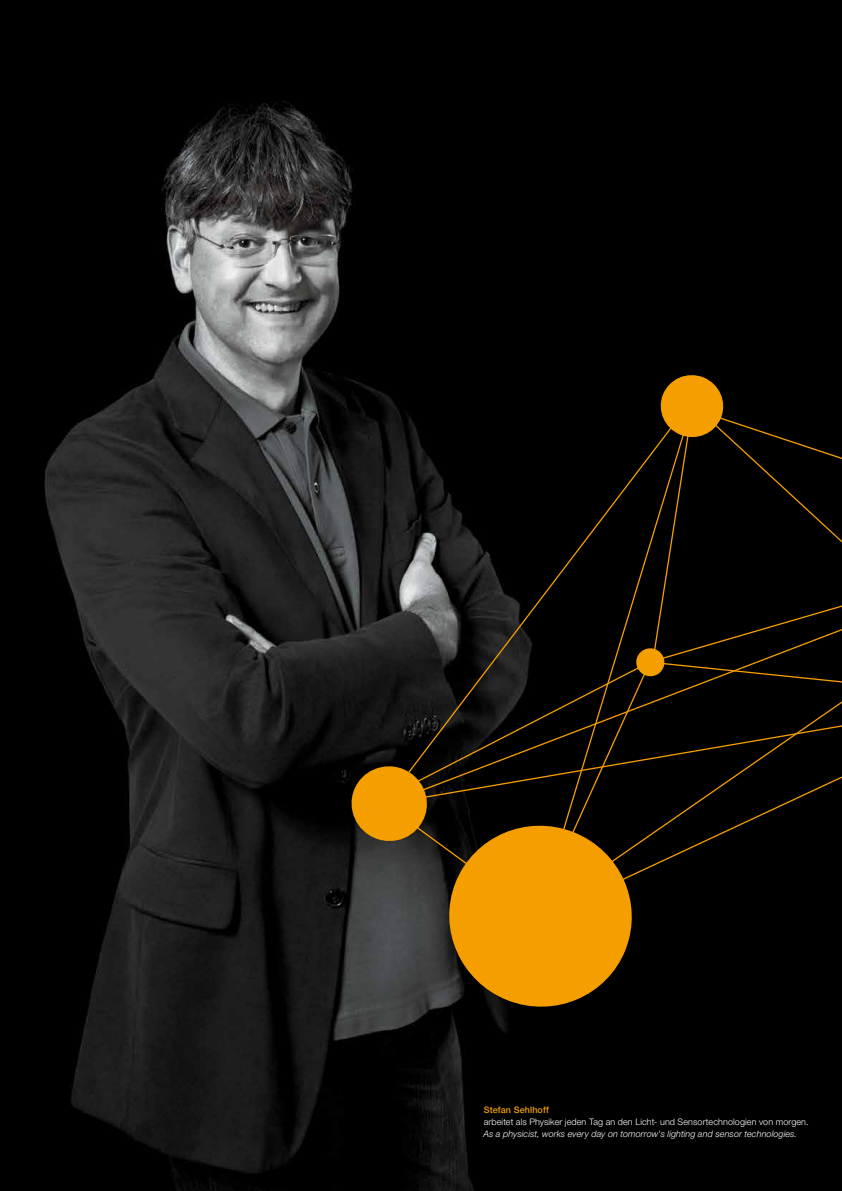
<style>
.page{position:relative;width:842px;height:1191px;background:#fff}
.page>*{position:absolute;margin:0;border:0;box-sizing:border-box;transform-origin:0 0}
.t1{font:300 9px "Helvetica Neue LT";letter-spacing:.01em;color:#fff}
.t2{font:italic 300 9px "Helvetica Neue LT";letter-spacing:.01em;color:#fff}
.t3{font:500 9px "Helvetica Neue LT";letter-spacing:.01em;color:#f59e00}
</style>
<div class="page">
<img style="left:0;top:0;width:826px;height:1191px">
<svg style="left:437px;top:917px;width:207px;height:101px;background:#9a6504"></svg>
<svg style="left:347px;top:371px;width:495px;height:546px;background:#1f1707"></svg>
<p class="t3" style="left:484px;top:1104px;width:67px">Stefan Sehlhoff</p>
<p class="t1" style="left:484px;top:1116px;width:326px">arbeitet als Physiker jeden Tag an den Licht- und Sensortechnologien von morgen.</p>
<p class="t2" style="left:483px;top:1128px;width:315px">As a physicist, works every day on tomorrow's lighting and sensor technologies.</p>
</div>
